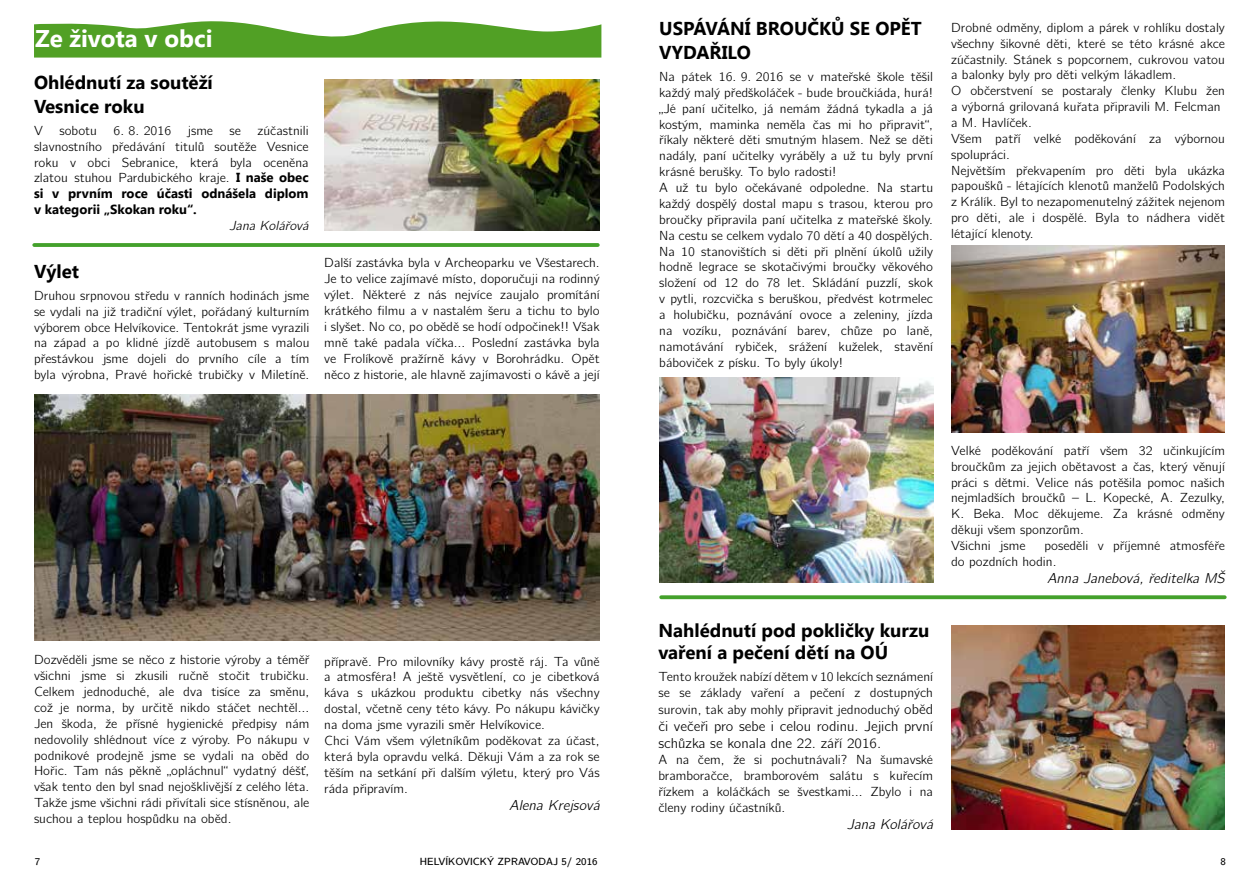
<style>
.page{position:relative;width:1259px;height:893px;background:#fff}
.page>*{position:absolute;margin:0;border:0;box-sizing:border-box;transform-origin:0 0}
.t1{font:700 24.15px "Segoe UI";color:#fff}
.t2{font:700 18.6px/24.3px "Segoe UI";color:#000}
.t3{font:14.25px/17.2px "CMU Bright";color:#000}
.t4{font:italic 14.25px "CMU Bright";color:#000}
.t5{font:13.05px/15.9px "CMU Bright";color:#000}
.t6{font:700 13.05px/15.9px "Segoe UI";color:#000}
.t7{font:italic 13.05px "CMU Bright";color:#000}
.t8{font:600 10.35px "CMU Bright";color:#000}
.s1{font-family:"Segoe UI";font-weight:700}
.s2{font-size:14.25px}
</style>
<div class="page">
<svg style="left:34px;top:21px;width:567px;height:37px;background:#6eaf49"></svg>
<img style="left:324px;top:80px;width:276px;height:150px">
<svg style="left:34px;top:243px;width:564px;height:4px;background:#4aa433"></svg>
<svg style="left:661px;top:595px;width:563px;height:4px;background:#53a83c"></svg>
<img style="left:34px;top:394px;width:565px;height:247px">
<img style="left:659px;top:377px;width:274px;height:206px">
<img style="left:951px;top:625px;width:274px;height:204px">
<img style="left:951px;top:245px;width:274px;height:188px">
<h1 class="t1" style="left:35px;top:21px;width:179px">Ze života v obci</h1>
<h2 class="t2" style="left:34px;top:69px;width:180px">Ohlédnutí za soutěží<br>Vesnice roku</h2>
<p class="t5" style="left:34px;top:121px;width:10px">V</p>
<p class="t5" style="left:59px;top:121px;width:39px">sobotu</p>
<p class="t5" style="left:113px;top:121px;width:59px">6. 8. 2016</p>
<p class="t5" style="left:188px;top:121px;width:27px">jsme</p>
<p class="t5" style="left:230px;top:121px;width:13px">se</p>
<p class="t5" style="left:34px;top:121px;width:276px;text-align:justify;text-indent:223px">zúčastnili slavnostního předávání titulů soutěže Vesnice roku v obci Sebranice, která byla oceněna zlatou stuhou Pardubického kraje. <span class="s1">I naše obec</span></p>
<p class="t6" style="left:34px;top:185px;width:276px">si v prvním roce účasti odnášela diplom v kategorii „Skokan roku“.</p>
<p class="t7" style="left:229px;top:214px;width:81px">Jana Kolářová</p>
<h2 class="t2" style="left:34px;top:258px;width:47px">Výlet</h2>
<p class="t5" style="left:34px;top:286px;width:277px;text-align:justify">Druhou srpnovou středu v ranních hodinách jsme se vydali na již tradiční výlet, pořádaný kulturním výborem obce Helvíkovice. Tentokrát jsme vyrazili na západ a po klidné jízdě autobusem s malou přestávkou jsme dojeli do prvního cíle a tím byla výrobna, Pravé hořické trubičky v Miletíně.</p>
<p class="t5" style="left:324px;top:254px;width:277px;text-align:justify">Další zastávka byla v Archeoparku ve Všestarech.<br>Je to velice zajímavé místo, doporučuji na rodinný výlet. Některé z nás nejvíce zaujalo promítání krátkého filmu a v nastalém šeru a tichu to bylo i slyšet. No co, po obědě se hodí odpočinek!! Však mně také padala víčka… Poslední zastávka byla ve Frolíkově pražírně kávy v Borohrádku. Opět něco z historie, ale hlavně zajímavosti o kávě a její</p>
<p class="t5" style="left:34px;top:650px;width:277px;text-align:justify">Dozvěděli jsme se něco z historie výroby a téměř všichni jsme si zkusili ručně stočit trubičku.<br>Celkem jednoduché, ale dva tisíce za směnu, což je norma, by určitě nikdo stáčet nechtěl… Jen škoda, že přísné hygienické předpisy nám nedovolily shlédnout více z výroby. Po nákupu v podnikové prodejně jsme se vydali na oběd do Hořic. Tam nás pěkně „opláchnul“ vydatný déšť, však tento den byl snad nejošklivější z celého léta.<br>Takže jsme všichni rádi přivítali sice stísněnou, ale suchou a teplou hospůdku na oběd.</p>
<p class="t5" style="left:324px;top:652px;width:277px">přípravě. Pro milovníky kávy prostě ráj. Ta vůně a atmosféra! A ještě vysvětlení, co je cibetková káva s ukázkou produktu cibetky nás všechny dostal, včetně ceny této kávy. Po nákupu kávičky na doma jsme vyrazili směr Helvíkovice.<br>Chci Vám všem výletníkům poděkovat za účast, která byla opravdu velká. Děkuji Vám a za rok se těším na setkání při dalším výletu, který pro Vás ráda připravím.</p>
<p class="t4" style="left:509px;top:792px;width:92px">Alena Krejsová</p>
<h2 class="t2" style="left:659px;top:15px;width:264px">USPÁVÁNÍ BROUČKŮ SE OPĚT<br>VYDAŘILO</h2>
<p class="t5" style="left:659px;top:67px;width:275px">Na pátek 16. 9. 2016 se v mateřské škole těšil každý malý předškoláček - bude broučkiáda, hurá! „Jé paní učitelko, já nemám žádná tykadla a já kostým, maminka neměla čas mi ho připravit“, říkaly některé děti smutným hlasem. Než se děti nadály, paní učitelky vyráběly a už tu byly první krásné berušky. To bylo radosti!<br>A už tu bylo očekávané odpoledne. Na startu každý dospělý dostal mapu s trasou, kterou pro broučky připravila paní učitelka z mateřské školy.<br>Na cestu se celkem vydalo 70 dětí a 40 dospělých.<br>Na 10 stanovištích si děti při plnění úkolů užily hodně legrace se skotačivými broučky věkového složení od 12 do 78 let. Skládání puzzlí, skok v pytli, rozcvička s beruškou, předvést kotrmelec a holubičku, poznávání ovoce a zeleniny, jízda na vozíku, poznávání barev, chůze po laně, namotávání rybiček, srážení kuželek, stavění báboviček z písku. To byly úkoly!</p>
<p class="t5" style="left:951px;top:18px;width:275px">Drobné odměny, diplom a párek v rohlíku dostaly všechny šikovné děti, které se této krásné akce zúčastnily. Stánek s popcornem, cukrovou vatou a balonky byly pro děti velkým lákadlem.<br>O občerstvení se postaraly členky Klubu žen a výborná grilovaná kuřata připravili M. Felcman a M. Havlíček.<br>Všem patří velké poděkování za výbornou spolupráci.<br>Největším překvapením pro děti byla ukázka papoušků - létajících klenotů manželů Podolských z Králík. Byl to nezapomenutelný zážitek nejenom pro děti, ale i dospělé. Byla to nádhera vidět létající klenoty.</p>
<h2 class="t2" style="left:658px;top:618px;width:272px;line-height:22.4px">Nahlédnutí pod pokličky kurzu vaření a pečení dětí na OÚ</h2>
<p class="t5" style="left:658px;top:667px;width:276px">Tento kroužek nabízí dětem v 10 lekcích seznámení se se základy vaření a pečení z dostupných</p>
<p class="t5" style="left:658px;top:700px;width:276px">surovin, tak aby mohly připravit jednoduchý <span class="s2">oběd</span></p>
<p class="t3" style="left:658px;top:716px;width:276px">či večeři pro sebe i celou rodinu. Jejich první schůzka se konala dne 22. září 2016.</p>
<p class="t5" style="left:658px;top:750px;width:276px;text-align:justify">A na čem, že si pochutnávali? Na šumavské bramboračce, bramborovém salátu s kuřecím řízkem a koláčkách se švestkami… Zbylo i na členy rodiny účastníků.</p>
<p class="t4" style="left:847px;top:811px;width:88px">Jana Kolářová</p>
<p class="t5" style="left:951px;top:441px;width:275px">Velké poděkování patří všem 32 učinkujícím broučkům za jejich obětavost a čas, který věnují práci s dětmi. Velice nás potěšila pomoc našich nejmladších broučků – L. Kopecké, A. Zezulky, K. Beka. Moc děkujeme. Za krásné odměny děkuji všem sponzorům.<br>Všichni jsme</p>
<p class="t5" style="left:951px;top:536px;width:275px;text-indent:93px">poseděli v příjemné atmosféře do pozdních hodin.</p>
<p class="t4" style="left:1047px;top:566px;width:179px">Anna Janebová, ředitelka MŠ</p>
<p class="t8" style="left:35px;top:852px;width:7px">7</p>
<p class="t8" style="left:420px;top:852px;width:179px">HELVÍKOVICKÝ ZPRAVODAJ 5/ 2016</p>
<p class="t8" style="left:1220px;top:852px;width:7px">8</p>
</div>
